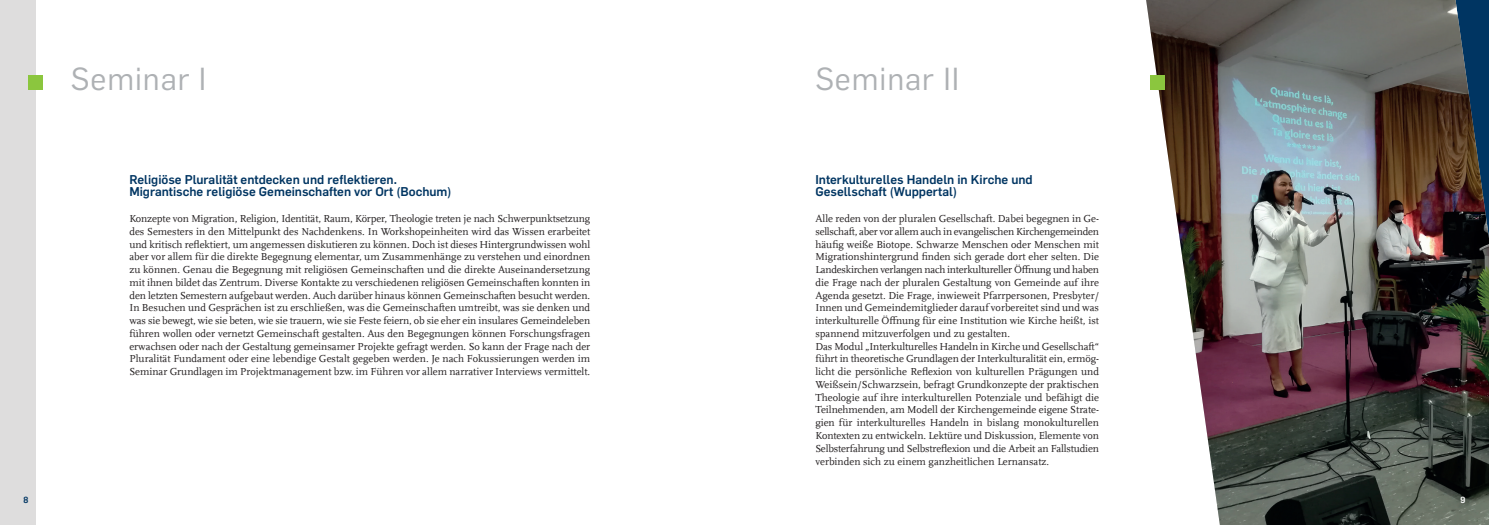
<style>
.page{position:relative;width:1489px;height:525px;background:#fff}
.page>*{position:absolute;margin:0;border:0;box-sizing:border-box;transform-origin:0 0}
.t1{font:31.25px "Rub Flama";letter-spacing:.03em;color:#aeb1b4}
.t2{font:700 12.5px/12.8px "Rub Flama";color:#003562}
.t3{font:10.62px/12.8px "RUB Scala TZ";color:#231f20;text-align:justify}
.t4{font:700 8.75px "Rub Flama";color:#003562}
.t5{font:700 8.75px "Rub Flama";color:#fff}
</style>
<div class="page">
<div style="left:0;top:0;width:35px;height:524px;background:#dedddd"></div>
<div style="left:28px;top:75px;width:15px;height:14px;background:#8bc63e"></div>
<img style="left:1146px;top:0;width:342px;height:524px">
<div style="left:1150px;top:75px;width:14px;height:14px;background:#8bc63e"></div>
<p class="t4" style="left:23px;top:493px;width:6px">8</p>
<h1 class="t1" style="left:71px;top:57px;width:137px">Seminar I</h1>
<h1 class="t1" style="left:815px;top:57px;width:145px">Seminar II</h1>
<p class="t2" style="left:129px;top:172px;width:323px">Religiöse Pluralität entdecken und reflektieren.<br>Migrantische religiöse Gemeinschaften vor Ort (Bochum)</p>
<p class="t3" style="left:129px;top:211px;width:462px">Konzepte von Migration, Religion, Identität, Raum, Körper, Theologie treten je nach Schwerpunktsetzung des Semesters in den Mittelpunkt des Nachdenkens. In Workshopeinheiten wird das Wissen erarbeitet und kritisch reflektiert, um angemessen diskutieren zu können. Doch ist dieses Hintergrundwissen wohl aber vor allem für die direkte Begegnung elementar, um Zusammenhänge zu verstehen und einordnen zu können. Genau die Begegnung mit religiösen Gemeinschaften und die direkte Auseinandersetzung mit ihnen bildet das Zentrum. Diverse Kontakte zu verschiedenen religiösen Gemeinschaften konnten in den letzten Semestern aufgebaut werden. Auch darüber hinaus können Gemeinschaften besucht werden.<br>In Besuchen und Gesprächen ist zu erschließen, was die Gemeinschaften umtreibt, was sie denken und was sie bewegt, wie sie beten, wie sie trauern, wie sie Feste feiern, ob sie eher ein insulares Gemeindeleben führen wollen oder vernetzt Gemeinschaft gestalten. Aus den Begegnungen können Forschungsfragen erwachsen oder nach der Gestaltung gemeinsamer Projekte gefragt werden. So kann der Frage nach der Pluralität Fundament oder eine lebendige Gestalt gegeben werden. Je nach Fokussierungen werden im Seminar Grundlagen im Projektmanagement bzw. im Führen vor allem narrativer Interviews vermittelt.</p>
<p class="t2" style="left:815px;top:172px;width:219px">Interkulturelles Handeln in Kirche und<br>Gesellschaft (Wuppertal)</p>
<p class="t3" style="left:815px;top:211px;width:285px;text-align:left">Alle reden von der pluralen Gesellschaft. Dabei begegnen in Ge&shy;sellschaft, aber vor allem auch in evangelischen Kirchengemeinden häufig weiße Biotope. Schwarze Menschen oder Menschen mit Migrationshintergrund finden sich gerade dort eher selten. Die Landeskirchen verlangen nach interkultureller Öffnung und haben die Frage nach der pluralen Gestaltung von Gemeinde auf ihre Agenda gesetzt. Die Frage, inwieweit Pfarrpersonen, Presbyter/ Innen und Gemeindemitglieder darauf vorbereitet sind und was interkulturelle Öffnung für eine Institution wie Kirche heißt, ist spannend mitzuverfolgen und zu gestalten.<br>Das Modul „Interkulturelles Handeln in Kirche und Gesellschaft“ führt in theoretische Grundlagen der Interkulturalität ein, ermög&shy;licht die persönliche Reflexion von kulturellen Prägungen und Weißsein/Schwarzsein, befragt Grundkonzepte der praktischen Theologie auf ihre interkulturellen Potenziale und befähigt die Teilnehmenden, am Modell der Kirchengemeinde eigene Strate&shy;gien für interkulturelles Handeln in bislang monokulturellen Kontexten zu entwickeln. Lektüre und Diskussion, Elemente von Selbsterfahrung und Selbstreflexion und die Arbeit an Fallstudien verbinden sich zu einem ganzheitlichen Lernansatz.</p>
<p class="t5" style="left:1460px;top:493px;width:6px">9</p>
</div>
